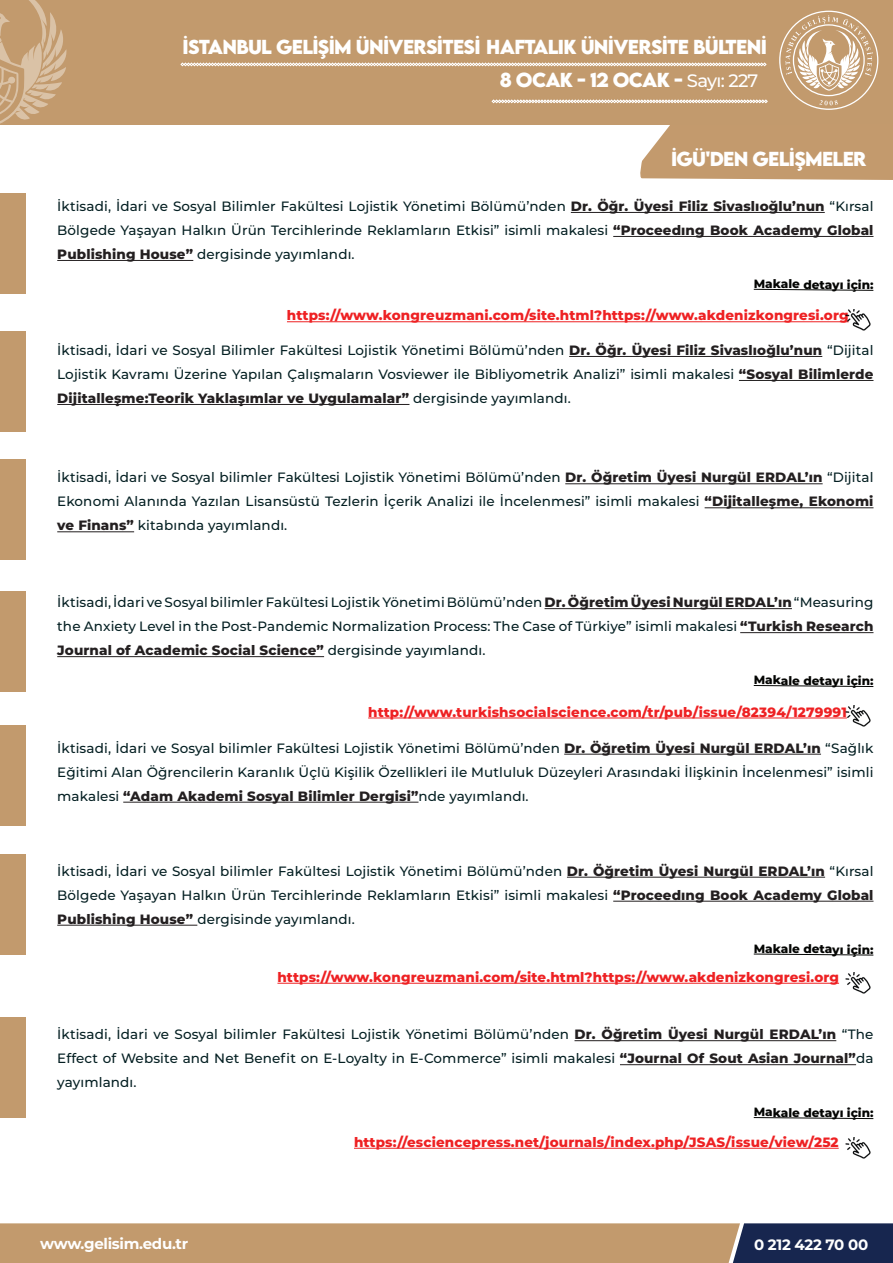
<style>
.page{position:relative;width:893px;height:1263px;background:#fff}
.page>*{position:absolute;margin:0;border:0;box-sizing:border-box;transform-origin:0 0}
.t1{font:700 18px "LEMONMILK";letter-spacing:-.04em;color:#fff}
.t2{font:700 15px "Montserrat";letter-spacing:-.02em;color:#fff}
.t3{font:500 13.5px/24px "Montserrat";letter-spacing:.01em;color:#041f22;text-align:justify}
.t4{font:800 13.5px "Montserrat";letter-spacing:.01em;color:#ee2123}
.t5{font:800 12px "Montserrat";letter-spacing:-.01em;color:#040503}
.s1{font-family:"Montserrat";font-weight:500}
.s2{font-weight:800;color:#231f20}
</style>
<div class="page">
<svg style="left:0;top:1223px;width:893px;height:40px;background:#a58769"></svg>
<div style="left:0;top:193px;width:25px;height:101px;background:#c29a6d"></div>
<div style="left:0;top:331px;width:25px;height:101px;background:#c29a6d"></div>
<div style="left:0;top:459px;width:25px;height:101px;background:#c29a6d"></div>
<div style="left:0;top:725px;width:25px;height:100px;background:#c29a6d"></div>
<div style="left:0;top:854px;width:25px;height:100px;background:#c29a6d"></div>
<div style="left:0;top:1017px;width:25px;height:101px;background:#c29a6d"></div>
<div style="left:0;top:591px;width:25px;height:101px;background:#c29a6d"></div>
<hr style="left:571px;top:212px;width:254px;height:1px;background:#231f20">
<hr style="left:613px;top:236px;width:260px;height:1px;background:#231f20">
<hr style="left:57px;top:260px;width:136px;height:1px;background:#231f20">
<hr style="left:569px;top:356px;width:253px;height:1px;background:#231f20">
<hr style="left:739px;top:380px;width:134px;height:1px;background:#231f20">
<hr style="left:57px;top:404px;width:352px;height:1px;background:#231f20">
<hr style="left:565px;top:483px;width:258px;height:1px;background:#231f20">
<hr style="left:705px;top:507px;width:168px;height:1px;background:#231f20">
<hr style="left:57px;top:531px;width:77px;height:1px;background:#231f20">
<hr style="left:564px;top:754px;width:257px;height:1px;background:#231f20">
<hr style="left:123px;top:802px;width:295px;height:1px;background:#231f20">
<hr style="left:567px;top:877px;width:258px;height:1px;background:#231f20">
<hr style="left:613px;top:901px;width:260px;height:1px;background:#231f20">
<hr style="left:57px;top:925px;width:140px;height:1px;background:#231f20">
<hr style="left:574px;top:1040px;width:262px;height:1px;background:#231f20">
<hr style="left:620px;top:1064px;width:236px;height:1px;background:#231f20">
<hr style="left:545px;top:608px;width:247px;height:1px;background:#231f20">
<hr style="left:740px;top:632px;width:133px;height:1px;background:#231f20">
<hr style="left:57px;top:656px;width:267px;height:1px;background:#231f20">
<div style="left:0;top:0;width:893px;height:125px;background:#c29a6d"></div>
<svg style="left:0;top:0;width:67px;height:124px"></svg>
<svg style="left:779px;top:11px;width:99px;height:99px"></svg>
<div style="left:640px;top:125px;width:253px;height:55px;background:#c39a6d"></div>
<svg style="left:181px;top:63px;width:585px;height:3px;background:#ede2d5"></svg>
<svg style="left:492px;top:100px;width:276px;height:3px"></svg>
<hr style="left:287px;top:321px;width:561px;height:1px;background:#ee2123">
<hr style="left:368px;top:718px;width:479px;height:1px;background:#ee2123">
<hr style="left:277px;top:983px;width:562px;height:1px;background:#ee2123">
<hr style="left:354px;top:1148px;width:485px;height:1px;background:#ee2123">
<svg style="left:753px;top:289px;width:121px;height:2px"></svg>
<svg style="left:753px;top:685px;width:121px;height:2px"></svg>
<svg style="left:753px;top:953px;width:121px;height:3px"></svg>
<svg style="left:753px;top:1117px;width:121px;height:2px"></svg>
<img style="left:845px;top:309px;width:26px;height:21px">
<img style="left:845px;top:706px;width:26px;height:20px">
<img style="left:845px;top:973px;width:26px;height:20px">
<img style="left:845px;top:1138px;width:26px;height:20px">
<p class="t1" style="left:183px;top:34px;width:586px">İSTANBUL GELİŞİM ÜNİVERSİTESİ HAFTALIK ÜNİVERSİTE BÜLTENİ</p>
<p class="t1" style="left:500px;top:67px;width:260px">8 OCAK - 12 OCAK - <span class="s1">Sayı: 227</span></p>
<p class="t1" style="left:671px;top:146px;width:52px">İGÜ'DEN</p>
<p class="t1" style="left:753px;top:146px;width:55px">GELİŞMELER</p>
<p class="t3" style="left:57px;top:194px;width:818px">İktisadi, İdari ve Sosyal Bilimler Fakültesi Lojistik Yönetimi Bölümü’nden <span class="s2">Dr. Öğr. Üyesi Filiz Sivaslıoğlu’nun</span> “Kırsal Bölgede Yaşayan Halkın Ürün Tercihlerinde Reklamların Etkisi” isimli makalesi <span class="s2">“Proceedıng Book Academy Global Publishing House”</span> dergisinde yayımlandı.</p>
<p class="t5" style="left:754px;top:276px;width:121px">Makale detayı için:</p>
<p class="t4" style="left:287px;top:306px;width:563px">https://www.kongreuzmani.com/site.html?https://www.akdenizkongresi.org</p>
<p class="t3" style="left:57px;top:338px;width:818px">İktisadi, İdari ve Sosyal Bilimler Fakültesi Lojistik Yönetimi Bölümü’nden <span class="s2">Dr. Öğr. Üyesi Filiz Sivaslıoğlu’nun</span> “Dijital Lojistik Kavramı Üzerine Yapılan Çalışmaların Vosviewer ile Bibliyometrik Analizi” isimli makalesi <span class="s2">“Sosyal Bilimlerde Dijitalleşme:Teorik Yaklaşımlar ve Uygulamalar”</span> dergisinde yayımlandı.</p>
<p class="t3" style="left:57px;top:465px;width:818px">İktisadi, İdari ve Sosyal bilimler Fakültesi Lojistik Yönetimi Bölümü’nden <span class="s2">Dr. Öğretim Üyesi Nurgül ERDAL’ın</span> “Dijital Ekonomi Alanında Yazılan Lisansüstü Tezlerin İçerik Analizi ile İncelenmesi” isimli makalesi <span class="s2">“Dijitalleşme, Ekonomi ve Finans”</span> kitabında yayımlandı.</p>
<p class="t3" style="left:57px;top:590px;width:818px">İktisadi, İdari ve Sosyal bilimler Fakültesi Lojistik Yönetimi Bölümü’nden <span class="s2">Dr. Öğretim Üyesi Nurgül ERDAL’ın</span> “Measuring the Anxiety Level in the Post-Pandemic Normalization Process: The Case of Türkiye” isimli makalesi <span class="s2">“Turkish Research Journal of Academic Social Science”</span> dergisinde yayımlandı.</p>
<p class="t5" style="left:754px;top:672px;width:121px">Makale detayı için:</p>
<p class="t4" style="left:368px;top:702px;width:480px">http://www.turkishsocialscience.com/tr/pub/issue/82394/1279991</p>
<p class="t3" style="left:57px;top:735px;width:818px">İktisadi, İdari ve Sosyal bilimler Fakültesi Lojistik Yönetimi Bölümü’nden <span class="s2">Dr. Öğretim Üyesi Nurgül ERDAL’ın</span> “Sağlık Eğitimi Alan Öğrencilerin Karanlık Üçlü Kişilik Özellikleri ile Mutluluk Düzeyleri Arasındaki İlişkinin İncelenmesi” isimli makalesi <span class="s2">“Adam Akademi Sosyal Bilimler Dergisi”</span>nde yayımlandı.</p>
<p class="t3" style="left:57px;top:858px;width:818px">İktisadi, İdari ve Sosyal bilimler Fakültesi Lojistik Yönetimi Bölümü’nden <span class="s2">Dr. Öğretim Üyesi Nurgül ERDAL’ın</span> “Kırsal Bölgede Yaşayan Halkın Ürün Tercihlerinde Reklamların Etkisi” isimli makalesi <span class="s2">“Proceedıng Book Academy Global Publishing House”</span> dergisinde yayımlandı.</p>
<p class="t5" style="left:754px;top:940px;width:121px">Makale detayı için:</p>
<p class="t4" style="left:277px;top:967px;width:563px">https://www.kongreuzmani.com/site.html?https://www.akdenizkongresi.org</p>
<p class="t3" style="left:57px;top:1022px;width:818px">İktisadi, İdari ve Sosyal bilimler Fakültesi Lojistik Yönetimi Bölümü’nden <span class="s2">Dr. Öğretim Üyesi Nurgül ERDAL’ın</span> “The Effect of Website and Net Benefit on E-Loyalty in E-Commerce” isimli makalesi <span class="s2">“Journal Of Sout Asian Journal”</span>da yayımlandı.</p>
<p class="t5" style="left:754px;top:1104px;width:121px">Makale detayı için:</p>
<p class="t4" style="left:354px;top:1132px;width:486px">https://esciencepress.net/journals/index.php/JSAS/issue/view/252</p>
<p class="t2" style="left:40px;top:1233px;width:150px">www.gelisim.edu.tr</p>
<p class="t2" style="left:754px;top:1234px;width:116px">0 212 422 70 00</p>
</div>
